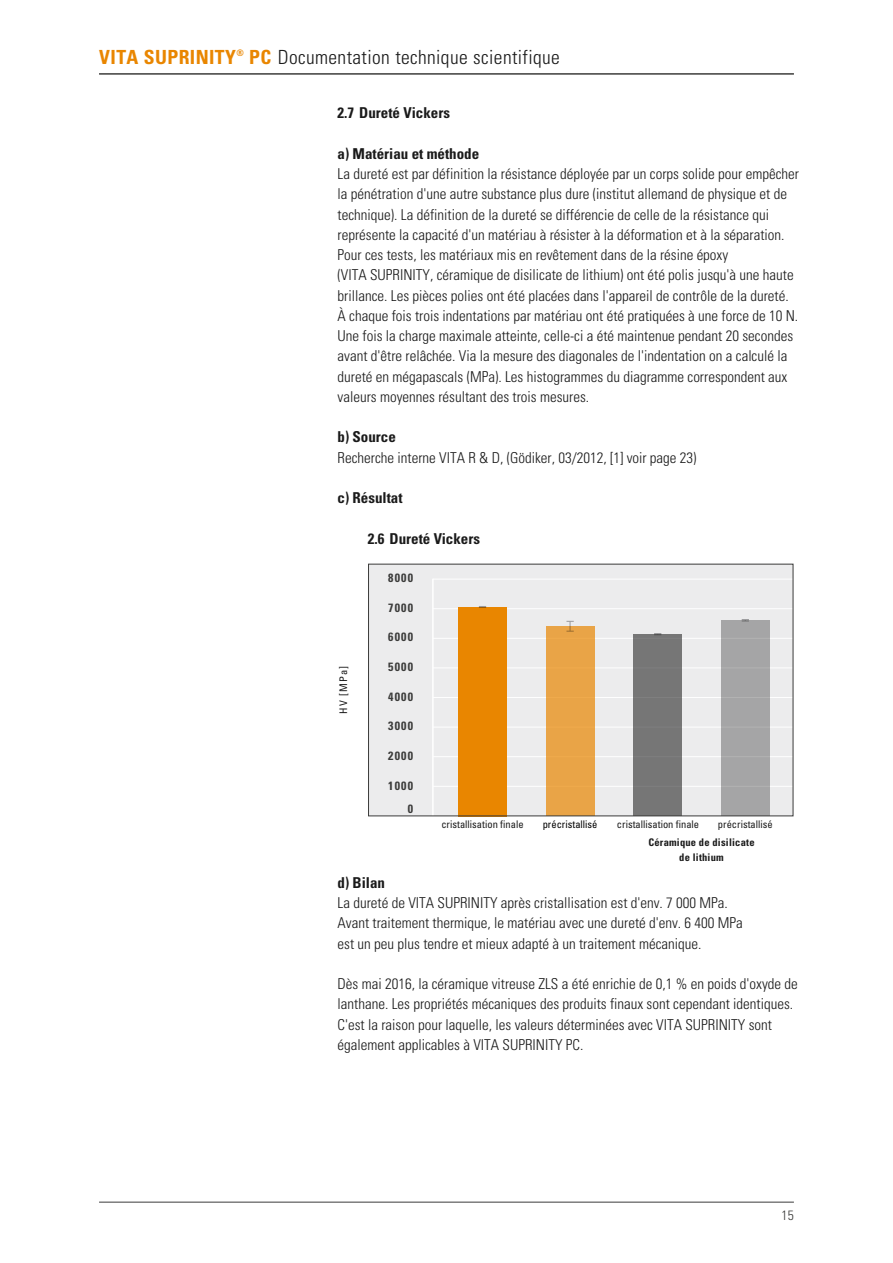
<style>
.page{position:relative;width:893px;height:1263px;background:#fff}
.page>*{position:absolute;margin:0;border:0;box-sizing:border-box;transform-origin:0 0}
.t1{font:300 condensed 19.5px "Univers";letter-spacing:.02em;color:#1a1a1a}
.t2{font:300 condensed 15px/20.2px "Univers LT";color:#1a1a1a}
.t3{font:700 condensed 15px "Univers LT";color:#1a1a1a}
.t4{font:700 condensed 15px "Univers";color:#1a1a1a}
.t5{font:300 condensed 13.5px "Univers";color:#3b3b3a}
.t6{font:700 condensed 12px/23.9px "Univers";letter-spacing:.1em;color:#3b3b3a;text-align:right}
.t7{font:condensed 10.5px "Univers";color:#1a1a1a}
.t8{font:700 condensed 10.5px/15px "Univers";letter-spacing:.02em;color:#1a1a1a;text-align:center}
.t9{font:condensed 10.5px "Univers";color:#000}
.s1{font-weight:700;color:#e98600}
</style>
<div class="page">
<hr style="left:99px;top:1202px;width:695px;height:1px;background:#3b3b3a">
<hr style="left:99px;top:74px;width:695px;height:1px;background:#3b3b3a">
<div style="left:368px;top:564px;width:425px;height:252px;background:#ececed"></div>
<hr style="left:433px;top:579px;width:360px;height:1px;background:#fff">
<hr style="left:433px;top:608px;width:360px;height:1px;background:#fff">
<hr style="left:433px;top:638px;width:360px;height:1px;background:#fff">
<hr style="left:433px;top:667px;width:360px;height:1px;background:#fff">
<hr style="left:433px;top:697px;width:360px;height:1px;background:#fff">
<hr style="left:433px;top:727px;width:360px;height:1px;background:#fff">
<hr style="left:433px;top:756px;width:360px;height:1px;background:#fff">
<hr style="left:433px;top:786px;width:360px;height:1px;background:#fff">
<hr style="left:432px;top:579px;width:2px;height:237px;background:#fff">
<div style="left:721px;top:620px;width:49px;height:196px;background:#a5a5a6"></div>
<div style="left:458px;top:607px;width:49px;height:209px;background:#e98600"></div>
<div style="left:546px;top:626px;width:48px;height:190px;background:#e9a447"></div>
<svg style="left:566px;top:621px;width:8px;height:11px"></svg>
<div style="left:633px;top:634px;width:49px;height:182px;background:#767676"></div>
<svg style="left:479px;top:606px;width:7px;height:2px"></svg>
<svg style="left:654px;top:633px;width:7px;height:2px"></svg>
<svg style="left:742px;top:619px;width:7px;height:3px"></svg>
<h1 class="t1" style="left:99px;top:45px;width:462px"><span class="s1">VITA SUPRINITY</span><sup>®</sup> <span class="s1">PC</span> Documentation technique scientifique</h1>
<p class="t3" style="left:338px;top:104px;width:114px">2.7 Dureté Vickers</p>
<p class="t3" style="left:338px;top:144px;width:143px">a) Matériau et méthode</p>
<p class="t2" style="left:338px;top:164px;width:463px">La dureté est par définition la résistance déployée par un corps solide pour empêcher la pénétration d'une autre substance plus dure (institut allemand de physique et de technique). La définition de la dureté se différencie de celle de la résistance qui représente la capacité d'un matériau à résister à la déformation et à la séparation.<br>Pour ces tests, les matériaux mis en revêtement dans de la résine époxy<br>(VITA SUPRINITY, céramique de disilicate de lithium) ont été polis jusqu'à une haute brillance. Les pièces polies ont été placées dans l'appareil de contrôle de la dureté.<br>À chaque fois trois indentations par matériau ont été pratiquées à une force de 10 N.<br>Une fois la charge maximale atteinte, celle-ci a été maintenue pendant 20 secondes avant d'être relâchée. Via la mesure des diagonales de l'indentation on a calculé la dureté en mégapascals (MPa). Les histogrammes du diagramme correspondent aux valeurs moyennes résultant des trois mesures.</p>
<p class="t3" style="left:338px;top:428px;width:60px">b) Source</p>
<p class="t2" style="left:338px;top:447px;width:360px">Recherche interne VITA R &amp; D, (Gödiker, 03/2012, [1] voir page 23)</p>
<p class="t3" style="left:338px;top:489px;width:67px">c) Résultat</p>
<p class="t7" style="left:337px;top:714px;width:49px;rotate:-90deg">HV [MPa]</p>
<p class="t4" style="left:368px;top:529px;width:114px">2.6 Dureté Vickers</p>
<p class="t6" style="left:388px;top:566px;width:26px">8000</p>
<p class="t6" style="left:388px;top:595px;width:26px">7000</p>
<p class="t6" style="left:388px;top:625px;width:26px">6000</p>
<p class="t6" style="left:388px;top:655px;width:26px">5000</p>
<p class="t6" style="left:388px;top:684px;width:26px">4000</p>
<p class="t6" style="left:388px;top:714px;width:26px">3000</p>
<p class="t6" style="left:388px;top:744px;width:26px">2000</p>
<p class="t6" style="left:388px;top:773px;width:26px">1000<br>0</p>
<p class="t7" style="left:441px;top:818px;width:84px">cristallisation finale</p>
<p class="t9" style="left:543px;top:818px;width:56px">précristallisé</p>
<p class="t7" style="left:617px;top:818px;width:84px">cristallisation finale</p>
<p class="t8" style="left:648px;top:834px;width:108px">Céramique de disilicate de lithium</p>
<p class="t7" style="left:718px;top:818px;width:56px">précristallisé</p>
<p class="t3" style="left:338px;top:873px;width:49px">d) Bilan</p>
<p class="t2" style="left:338px;top:893px;width:407px">La dureté de VITA SUPRINITY après cristallisation est d'env. 7 000 MPa.<br>Avant traitement thermique, le matériau avec une dureté d'env. 6 400 MPa est un peu plus tendre et mieux adapté à un traitement mécanique.</p>
<p class="t2" style="left:338px;top:974px;width:462px">Dès mai 2016, la céramique vitreuse ZLS a été enrichie de 0,1 % en poids d'oxyde de lanthane. Les propriétés mécaniques des produits finaux sont cependant identiques.<br>C'est la raison pour laquelle, les valeurs déterminées avec VITA SUPRINITY sont également applicables à VITA SUPRINITY PC.</p>
<p class="t5" style="left:782px;top:1207px;width:14px">15</p>
</div>
